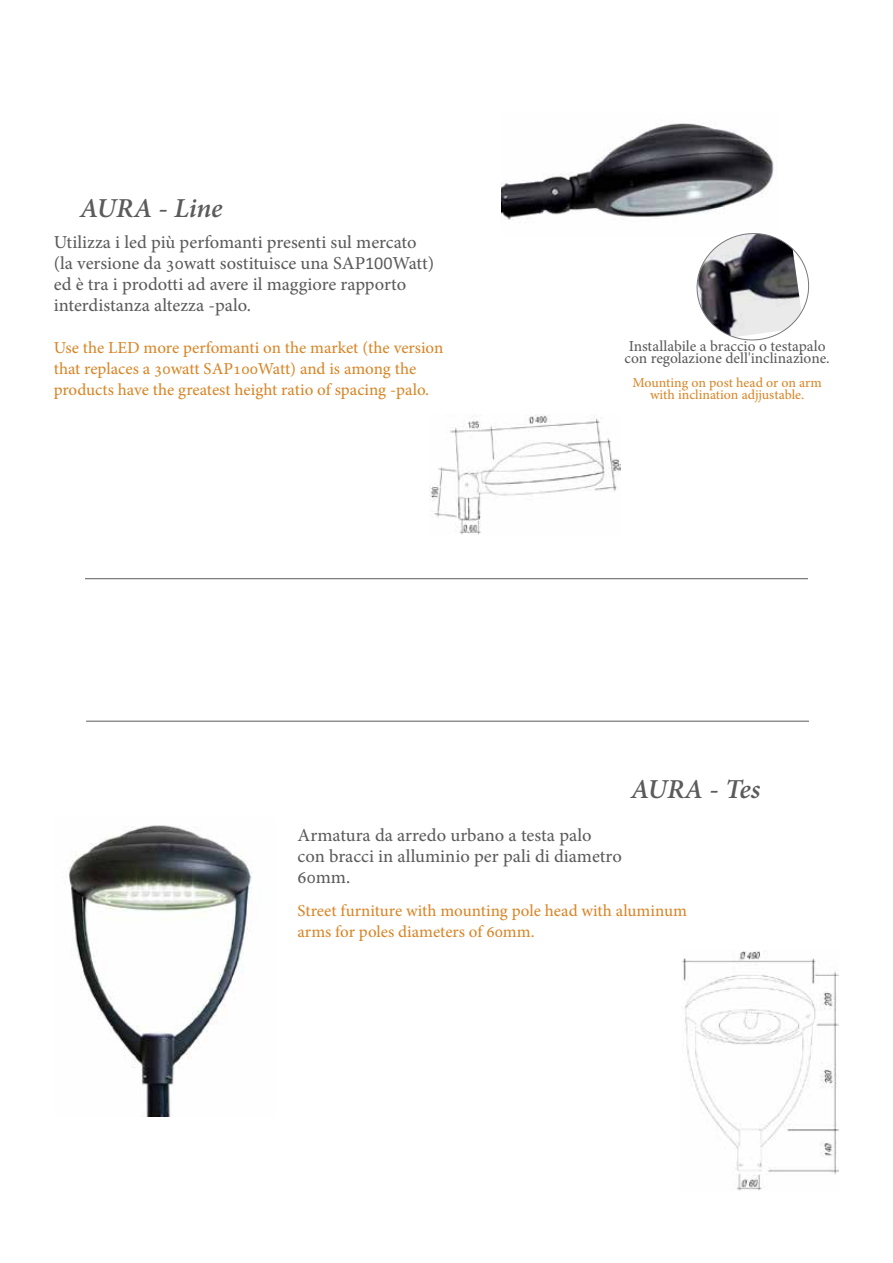
<style>
.page{position:relative;width:893px;height:1263px;background:#fff}
.page>*{position:absolute;margin:0;border:0;box-sizing:border-box;transform-origin:0 0}
.t1{font:italic 700 27px "Adobe Hebrew";letter-spacing:-.005em;color:#5b5b5b}
.t2{font:18px/21px "Adobe Hebrew";color:#5b5b5b}
.t3{font:16.5px/21px "Adobe Hebrew";color:#d88628}
.t4{font:15px/12px "Adobe Hebrew";color:#5b5b5b}
.t5{font:13.5px/12px "Adobe Hebrew";letter-spacing:-.005em;color:#d88628;text-align:center}
.s1{font-family:"Calibri"}
</style>
<div class="page">
<img style="left:429px;top:415px;width:191px;height:119px">
<img style="left:681px;top:950px;width:158px;height:240px">
<hr style="left:85px;top:578px;width:723px;height:1px;background:#5b5b5b">
<img style="left:502px;top:123px;width:272px;height:100px">
<img style="left:69px;top:825px;width:183px;height:291px">
<hr style="left:86px;top:721px;width:723px;height:1px;background:#5b5b5b">
<svg style="left:696px;top:233px;width:114px;height:108px"></svg>
<h1 class="t1" style="left:80px;top:191px;width:144px">AURA - Line</h1>
<p class="t2" style="left:54px;top:231px;width:382px">Utilizza i led più perfomanti presenti sul mercato (la versione da 30watt sostituisce una SAP<span class="s1">100</span>Watt) ed è tra i prodotti ad avere il maggiore rapporto interdistanza altezza -palo.</p>
<p class="t3" style="left:54px;top:337px;width:391px">Use the LED more perfomanti on the market (the version that replaces a 30watt SAP100Watt) and is among the products have the greatest height ratio of spacing -palo.</p>
<p class="t4" style="left:624px;top:340px;width:207px">Installabile a braccio o testapalo con regolazione dell'inclinazione.</p>
<p class="t5" style="left:632px;top:377px;width:191px">Mounting on post head or on arm with inclination adjjustable.</p>
<h1 class="t1" style="left:631px;top:773px;width:131px">AURA - Tes</h1>
<p class="t2" style="left:298px;top:825px;width:326px">Armatura da arredo urbano a testa palo con bracci in alluminio per pali di diametro<br>60mm.</p>
<p class="t3" style="left:298px;top:900px;width:391px">Street furniture with mounting pole head with aluminum arms for poles diameters of 60mm.</p>
</div>
